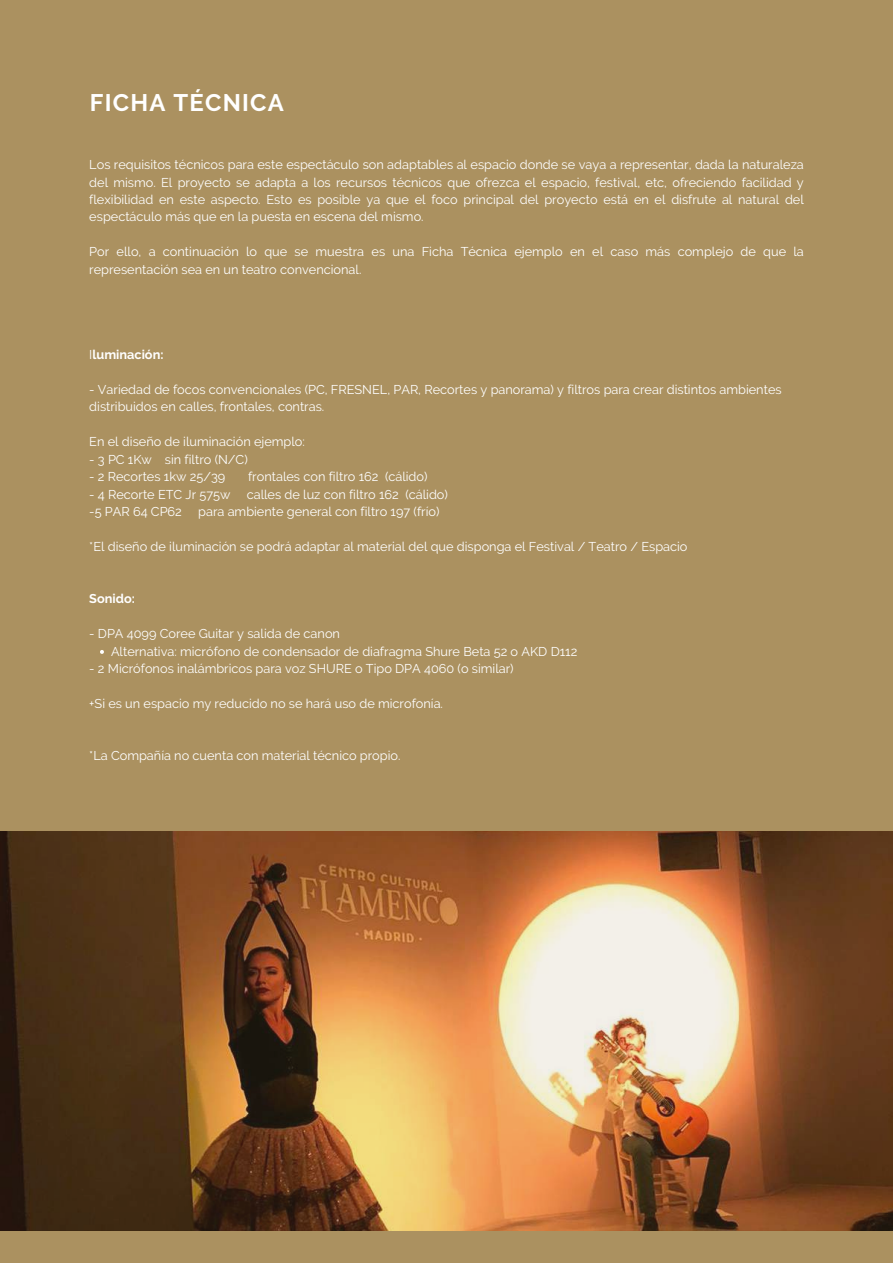
<style>
.page{position:relative;width:893px;height:1263px;background:#ab9160}
.page>*{position:absolute;margin:0;border:0;box-sizing:border-box;transform-origin:0 0}
.t1{font:700 23.92px "Raleway";letter-spacing:.05em;color:#fff}
.t2{font:12.75px/17.4px "Raleway";color:#fff}
.t3{font:700 12.75px "Raleway";color:#fff}
.s1{font-weight:400}
</style>
<div class="page">
<svg style="left:100px;top:650px;width:4px;height:4px"></svg>
<img style="left:0;top:831px;width:893px;height:399px">
<h1 class="t1" style="left:90px;top:89px;width:195px">FICHA TÉCNICA</h1>
<p class="t2" style="left:89px;top:156px;width:716px;text-align:justify">Los requisitos técnicos para este espectáculo son adaptables al espacio donde se vaya a representar, dada la naturaleza del mismo. El proyecto se adapta a los recursos técnicos que ofrezca el espacio, festival, etc, ofreciendo facilidad y flexibilidad en este aspecto. Esto es posible ya que el foco principal del proyecto está en el disfrute al natural del espectáculo más que en la puesta en escena del mismo.</p>
<p class="t2" style="left:89px;top:243px;width:716px">Por ello, a continuación lo que se muestra es una Ficha Técnica ejemplo en el caso más complejo de que la representación sea en un teatro convencional.</p>
<p class="t3" style="left:89px;top:347px;width:76px"><span class="s1">I</span>luminación:</p>
<p class="t2" style="left:89px;top:381px;width:694px">- Variedad de focos convencionales (PC, FRESNEL, PAR, Recortes y panorama) y filtros para crear distintos ambientes distribuidos en calles, frontales, contras.</p>
<p class="t2" style="left:89px;top:433px;width:217px">En el diseño de iluminación ejemplo:</p>
<p class="t2" style="left:89px;top:450px;width:160px">- 3 PC 1Kw sin filtro (N/C)</p>
<p class="t2" style="left:89px;top:468px;width:137px">- 2 Recortes 1kw 25/39</p>
<p class="t2" style="left:248px;top:468px;width:181px">frontales con filtro 162 (cálido)</p>
<p class="t2" style="left:89px;top:485px;width:143px">- 4 Recorte ETC Jr 575w</p>
<p class="t2" style="left:247px;top:485px;width:203px">calles de luz con filtro 162 (cálido)</p>
<p class="t2" style="left:89px;top:503px;width:94px">-5 PAR 64 CP62</p>
<p class="t2" style="left:198px;top:503px;width:243px">para ambiente general con filtro 197 (frío)</p>
<p class="t2" style="left:89px;top:538px;width:600px">*El diseño de iluminación se podrá adaptar al material del que disponga el Festival / Teatro / Espacio</p>
<p class="t3" style="left:89px;top:591px;width:47px">Sonido:</p>
<p class="t2" style="left:89px;top:625px;width:252px">- DPA 4099 Coree Guitar y salida de canon</p>
<p class="t2" style="left:89px;top:660px;width:426px">- 2 Micrófonos inalámbricos para voz SHURE o Tipo DPA 4060 (o similar)</p>
<p class="t2" style="left:89px;top:695px;width:355px">+Si es un espacio my reducido no se hará uso de microfonía.</p>
<p class="t2" style="left:111px;top:642px;width:468px">Alternativa: micrófono de condensador de diafragma Shure Beta 52 o AKD D112</p>
<p class="t2" style="left:89px;top:747px;width:313px">*La Compañía no cuenta con material técnico propio.</p>
</div>
